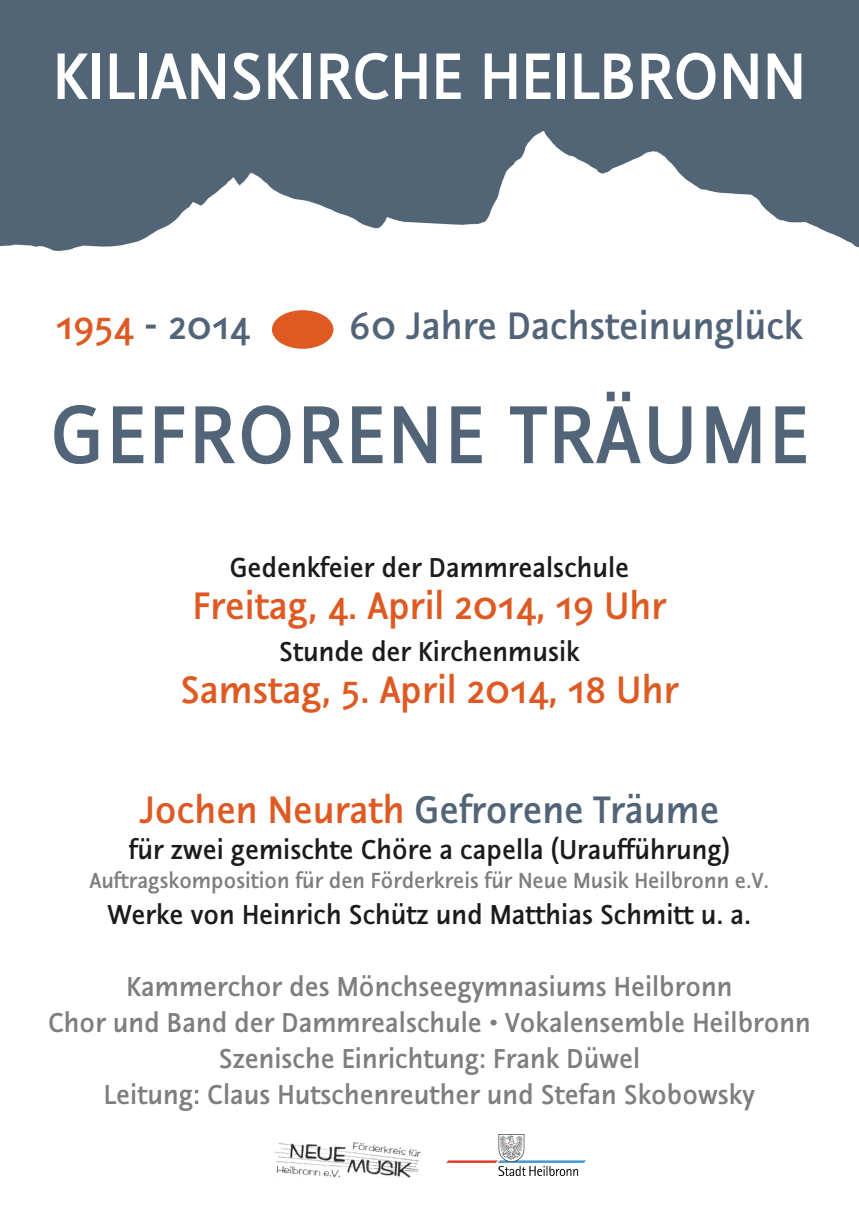
<style>
.page{position:relative;width:859px;height:1208px;background:#fff}
.page>*{position:absolute;margin:0;border:0;box-sizing:border-box;transform-origin:0 0}
.t1{font:700 90px "Twentyone";letter-spacing:.03em;color:#526477}
.t2{font:700 72px "Twentyone";color:#fff}
.t3{font:700 42px "Twentyone";color:#526477}
.t4{font:700 42px "Twentyone";color:#de5a22}
.t5{font:700 30px/36px "Twentyone";color:#7c7e80;text-align:center}
.t6{font:700 30px "Twentyone";color:#1c1a1b}
.t7{font:700 24px "Twentyone";color:#7c7e80}
.s1{color:#de5a22}
</style>
<div class="page">
<img style="left:0;top:0;width:859px;height:349px">
<div style="left:272px;top:310px;width:61px;height:39px;background:#de5a22;border-radius:50%"></div>
<img style="left:274px;top:1142px;width:147px;height:35px">
<img style="left:447px;top:1134px;width:138px;height:41px">
<h2 class="t2" style="left:53px;top:40px;width:755px">Kilianskirche Heilbronn</h2>
<h3 class="t3" style="left:56px;top:304px;width:195px"><span class="s1">1954</span> - 2014</h3>
<h3 class="t3" style="left:349px;top:304px;width:455px">60 Jahre Dachsteinunglück</h3>
<h1 class="t1" style="left:51px;top:389px;width:759px">Gefrorene Träume</h1>
<p class="t6" style="left:230px;top:552px;width:401px">Gedenkfeier der Dammrealschule</p>
<h3 class="t4" style="left:193px;top:585px;width:475px">Freitag, 4. April 2014, 19 Uhr</h3>
<p class="t6" style="left:279px;top:636px;width:302px">Stunde der Kirchenmusik</p>
<h3 class="t4" style="left:180px;top:669px;width:499px">Samstag, 5. April 2014, 18 Uhr</h3>
<h3 class="t3" style="left:140px;top:789px;width:581px"><span class="s1">Jochen Neurath</span> Gefrorene Träume</h3>
<p class="t6" style="left:129px;top:835px;width:603px">für zwei gemischte Chöre a capella (Uraufführung)</p>
<p class="t7" style="left:90px;top:868px;width:681px">Auftragskomposition für den Förderkreis für Neue Musik Heilbronn e.V.</p>
<p class="t6" style="left:108px;top:899px;width:645px">Werke von Heinrich Schütz und Matthias Schmitt u. a.</p>
<p class="t5" style="left:48px;top:969px;width:764px">Kammerchor des Mönchseegymnasiums Heilbronn<br>Chor und Band der Dammrealschule • Vokalensemble Heilbronn Szenische Einrichtung: Frank Düwel<br>Leitung: Claus Hutschenreuther und Stefan Skobowsky</p>
</div>
